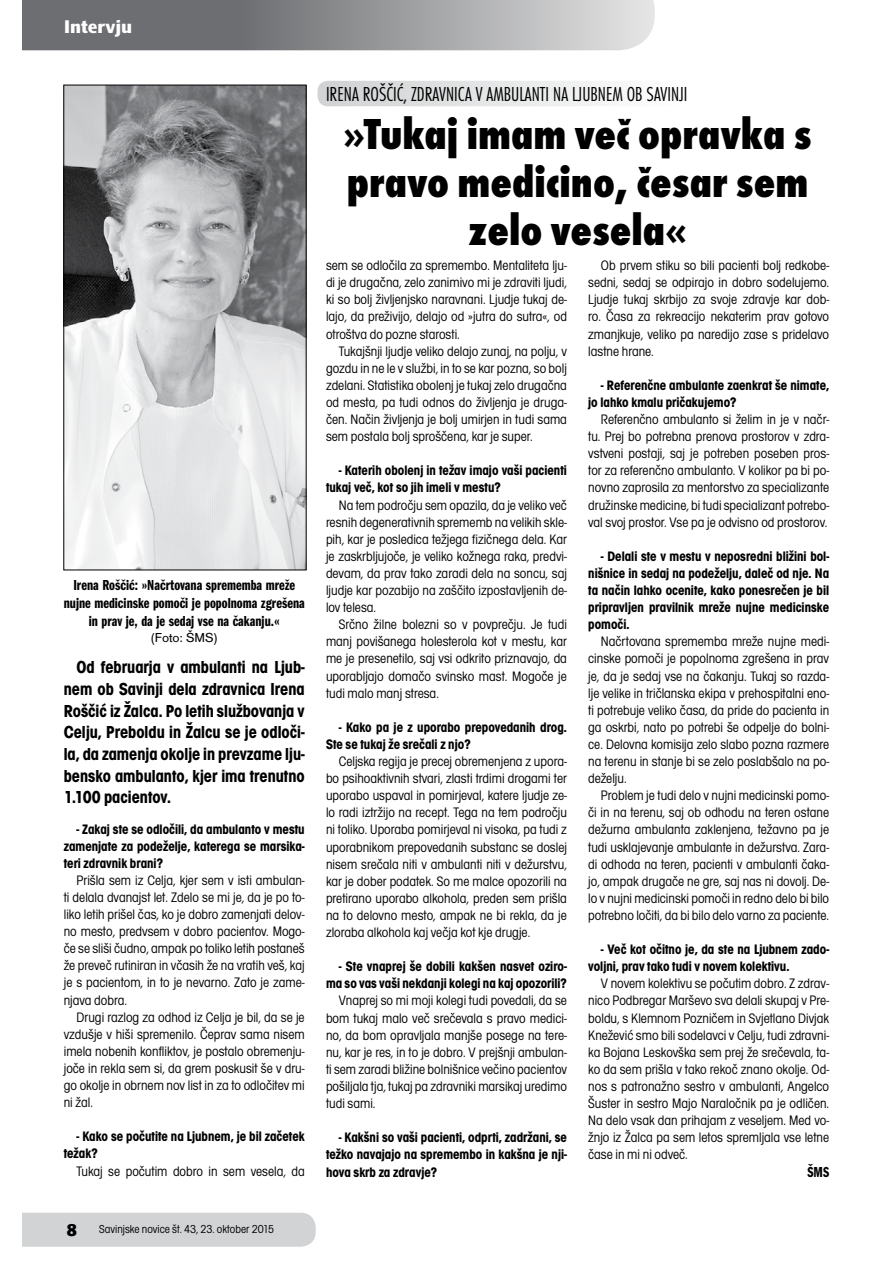
<style>
.page{position:relative;width:893px;height:1263px;background:#fff}
.page>*{position:absolute;margin:0;border:0;box-sizing:border-box;transform-origin:0 0}
.t1{font:45px/48px "Futura TEE Extr Bold Cond";color:#000;text-align:center}
.t2{font:21px "Futura TEE Ligh Cond";color:#000}
.t3{font:700 condensed 18px/21.6px "Avant Gar Got Itc TEE";color:#000;text-align:justify}
.t4{font:18px "Skoda Sans Black CE";color:#fff}
.t5{font:15px/18px "Franklin Got Itc TEE Demi Comp";color:#000;text-align:center}
.t6{font:condensed 14.25px/17.1px "Avant Gar Got Itc TEE";color:#000;text-align:justify}
.t7{font:700 condensed 14.25px/17.1px "Avant Gar Got Itc TEE";color:#000}
.t8{font:13.5px "Accius TEE";color:#000}
.t9{font:condensed 12px "Avant Gar Got Itc TEE";color:#000}
.s1{font-family:"Skoda Sans";font-weight:900;font-stretch:normal;font-size:18px}
</style>
<div class="page">
<svg style="left:22px;top:0;width:633px;height:50px;background:#949597"></svg>
<div style="left:22px;top:1213px;width:294px;height:34px;background:#d1d3d4"></div>
<div style="left:317px;top:81px;width:370px;height:25px;background:linear-gradient(to right,#cfd1d2,#fff);border-radius:10px"></div>
<img style="left:66px;top:87px;width:238px;height:481px">
<div style="left:64px;top:85px;width:242px;height:485px;border:1px solid #000"></div>
<p class="t4" style="left:64px;top:16px;width:69px">Intervju</p>
<p class="t5" style="left:64px;top:576px;width:242px">Irena Roščić: »Načrtovana sprememba mreže nujne medicinske pomoči je popolnoma zgrešena in prav je, da je sedaj vse na čakanju.«</p>
<p class="t8" style="left:151px;top:630px;width:68px">(Foto: ŠMS)</p>
<p class="t3" style="left:64px;top:657px;width:242px;text-indent:13px">Od februarja v ambulanti na Ljub&shy;nem ob Savinji dela zdravnica Irena Roščić iz Žalca. Po letih službovanja v Celju, Preboldu in Žalcu se je odloči&shy;la, da zamenja okolje in prevzame lju&shy;bensko ambulanto, kjer ima trenutno 1.100 pacientov.</p>
<p class="t7" style="left:64px;top:820px;width:242px;text-align:justify;text-indent:13px">- Zakaj ste se odločili, da ambulanto v mestu zamenjate za podeželje, katerega se marsika&shy;teri zdravnik brani?</p>
<p class="t6" style="left:64px;top:872px;width:242px;text-indent:13px">Prišla sem iz Celja, kjer sem v isti ambulan&shy;ti delala dvanajst let. Zdelo se mi je, da je po to&shy;liko letih prišel čas, ko je dobro zamenjati delov&shy;no mesto, predvsem v dobro pacientov. Mogo&shy;če se sliši čudno, ampak po toliko letih postaneš že preveč rutiniran in včasih že na vratih veš, kaj je s pacientom, in to je nevarno. Zato je zame&shy;njava dobra.</p>
<p class="t6" style="left:64px;top:1008px;width:242px;text-indent:13px">Drugi razlog za odhod iz Celja je bil, da se je vzdušje v hiši spremenilo. Čeprav sama nisem imela nobenih konfliktov, je postalo obremenju&shy;joče in rekla sem si, da grem poskusit še v dru&shy;go okolje in obrnem nov list in za to odločitev mi ni žal.</p>
<p class="t7" style="left:64px;top:1128px;width:242px;text-indent:13px">- Kako se počutite na Ljubnem, je bil začetek težak?</p>
<p class="t6" style="left:77px;top:1162px;width:230px">Tukaj se počutim dobro in sem vesela, da</p>
<p class="t9" style="left:67px;top:1222px;width:209px"><span class="s1">8</span> Savinjske novice št. 43, 23. oktober 2015</p>
<h2 class="t2" style="left:326px;top:82px;width:363px">IRENA ROŠČIĆ, ZDRAVNICA V AMBULANTI NA LJUBNEM OB SAVINJI</h2>
<h1 class="t1" style="left:344px;top:110px;width:469px">»Tukaj imam več opravka s pravo medicino, česar sem zelo vesela«</h1>
<p class="t6" style="left:326px;top:257px;width:242px">sem se odločila za spremembo. Mentaliteta lju&shy;di je drugačna, zelo zanimivo mi je zdraviti ljudi, ki so bolj življenjsko naravnani. Ljudje tukaj de&shy;lajo, da preživijo, delajo od »jutra do sutra«, od otroštva do pozne starosti.</p>
<p class="t6" style="left:326px;top:342px;width:242px;text-indent:13px">Tukajšnji ljudje veliko delajo zunaj, na polju, v gozdu in ne le v službi, in to se kar pozna, so bolj zdelani. Statistika obolenj je tukaj zelo drugačna od mesta, pa tudi odnos do življenja je druga&shy;čen. Način življenja je bolj umirjen in tudi sama sem postala bolj sproščena, kar je super.</p>
<p class="t7" style="left:326px;top:462px;width:242px;text-indent:13px">- Katerih obolenj in težav imajo vaši pacienti tukaj več, kot so jih imeli v mestu?</p>
<p class="t6" style="left:326px;top:496px;width:242px;text-indent:13px">Na tem področju sem opazila, da je veliko več resnih degenerativnih sprememb na velikih skle&shy;pih, kar je posledica težjega fizičnega dela. Kar je zaskrbljujoče, je veliko kožnega raka, predvi&shy;devam, da prav tako zaradi dela na soncu, saj ljudje kar pozabijo na zaščito izpostavljenih de&shy;lov telesa.</p>
<p class="t6" style="left:326px;top:616px;width:242px;text-indent:13px">Srčno žilne bolezni so v povprečju. Je tudi manj povišanega holesterola kot v mestu, kar me je presenetilo, saj vsi odkrito priznavajo, da uporabljajo domačo svinsko mast. Mogoče je tudi malo manj stresa.</p>
<p class="t7" style="left:326px;top:718px;width:242px;text-indent:13px">- Kako pa je z uporabo prepovedanih drog.<br>Ste se tukaj že srečali z njo?</p>
<p class="t6" style="left:326px;top:753px;width:242px;text-indent:13px">Celjska regija je precej obremenjena z upora&shy;bo psihoaktivnih stvari, zlasti trdimi drogami ter uporabo uspaval in pomirjeval, katere ljudje ze&shy;lo radi iztržijo na recept. Tega na tem področju ni toliko. Uporaba pomirjeval ni visoka, pa tudi z uporabnikom prepovedanih substanc se doslej nisem srečala niti v ambulanti niti v dežurstvu, kar je dober podatek. So me malce opozorili na pretirano uporabo alkohola, preden sem prišla na to delovno mesto, ampak ne bi rekla, da je zloraba alkohola kaj večja kot kje drugje.</p>
<p class="t7" style="left:326px;top:958px;width:242px;text-align:right">- Ste vnaprej še dobili kakšen nasvet oziro&shy;ma so vas vaši nekdanji kolegi na kaj opozorili?</p>
<p class="t6" style="left:326px;top:992px;width:242px;text-indent:13px">Vnaprej so mi moji kolegi tudi povedali, da se bom tukaj malo več srečevala s pravo medici&shy;no, da bom opravljala manjše posege na tere&shy;nu, kar je res, in to je dobro. V prejšnji ambulan&shy;ti sem zaradi bližine bolnišnice večino pacientov pošiljala tja, tukaj pa zdravniki marsikaj uredimo tudi sami.</p>
<p class="t7" style="left:326px;top:1129px;width:242px;text-align:justify;text-indent:13px">- Kakšni so vaši pacienti, odprti, zadržani, se težko navajajo na spremembo in kakšna je nji&shy;hova skrb za zdravje?</p>
<p class="t6" style="left:588px;top:257px;width:242px;text-indent:13px">Ob prvem stiku so bili pacienti bolj redkobe&shy;sedni, sedaj se odpirajo in dobro sodelujemo.<br>Ljudje tukaj skrbijo za svoje zdravje kar dob&shy;ro. Časa za rekreacijo nekaterim prav gotovo zmanjkuje, veliko pa naredijo zase s pridelavo lastne hrane.</p>
<p class="t7" style="left:588px;top:376px;width:242px;text-indent:13px">- Referenčne ambulante zaenkrat še nimate, jo lahko kmalu pričakujemo?</p>
<p class="t6" style="left:588px;top:411px;width:242px;text-indent:13px">Referenčno ambulanto si želim in je v načr&shy;tu. Prej bo potrebna prenova prostorov v zdra&shy;vstveni postaji, saj je potreben poseben pros&shy;tor za referenčno ambulanto. V kolikor pa bi po&shy;novno zaprosila za mentorstvo za specializante družinske medicine, bi tudi specializant potrebo&shy;val svoj prostor. Vse pa je odvisno od prostorov.</p>
<p class="t7" style="left:588px;top:547px;width:242px;text-align:justify;text-indent:13px">- Delali ste v mestu v neposredni bližini bol&shy;nišnice in sedaj na podeželju, daleč od nje. Na ta način lahko ocenite, kako ponesrečen je bil pripravljen pravilnik mreže nujne medicinske pomoči.</p>
<p class="t6" style="left:588px;top:633px;width:242px;text-indent:13px">Načrtovana sprememba mreže nujne medi&shy;cinske pomoči je popolnoma zgrešena in prav je, da je sedaj vse na čakanju. Tukaj so razda&shy;lje velike in tričlanska ekipa v prehospitalni eno&shy;ti potrebuje veliko časa, da pride do pacienta in ga oskrbi, nato po potrebi še odpelje do bolni&shy;ce. Delovna komisija zelo slabo pozna razmere na terenu in stanje bi se zelo poslabšalo na po&shy;deželju.</p>
<p class="t6" style="left:588px;top:787px;width:242px;text-indent:13px">Problem je tudi delo v nujni medicinski pomo&shy;či in na terenu, saj ob odhodu na teren ostane dežurna ambulanta zaklenjena, težavno pa je tudi usklajevanje ambulante in dežurstva. Zara&shy;di odhoda na teren, pacienti v ambulanti čaka&shy;jo, ampak drugače ne gre, saj nas ni dovolj. De&shy;lo v nujni medicinski pomoči in redno delo bi bilo potrebno ločiti, da bi bilo delo varno za paciente.</p>
<p class="t7" style="left:588px;top:941px;width:242px;text-indent:13px">- Več kot očitno je, da ste na Ljubnem zado&shy;voljni, prav tako tudi v novem kolektivu.</p>
<p class="t6" style="left:588px;top:975px;width:242px;text-indent:13px">V novem kolektivu se počutim dobro. Z zdrav&shy;nico Podbregar Marševo sva delali skupaj v Pre&shy;boldu, s Klemnom Pozničem in Svjetlano Divjak Knežević smo bili sodelavci v Celju, tudi zdravni&shy;ka Bojana Leskovška sem prej že srečevala, ta&shy;ko da sem prišla v tako rekoč znano okolje. Od&shy;nos s patronažno sestro v ambulanti, Angelco Šuster in sestro Majo Naraločnik pa je odličen.<br>Na delo vsak dan prihajam z veseljem. Med vo&shy;žnjo iz Žalca pa sem letos spremljala vse letne čase in mi ni odveč.</p>
<p class="t5" style="left:807px;top:1163px;width:23px">ŠMS</p>
</div>
